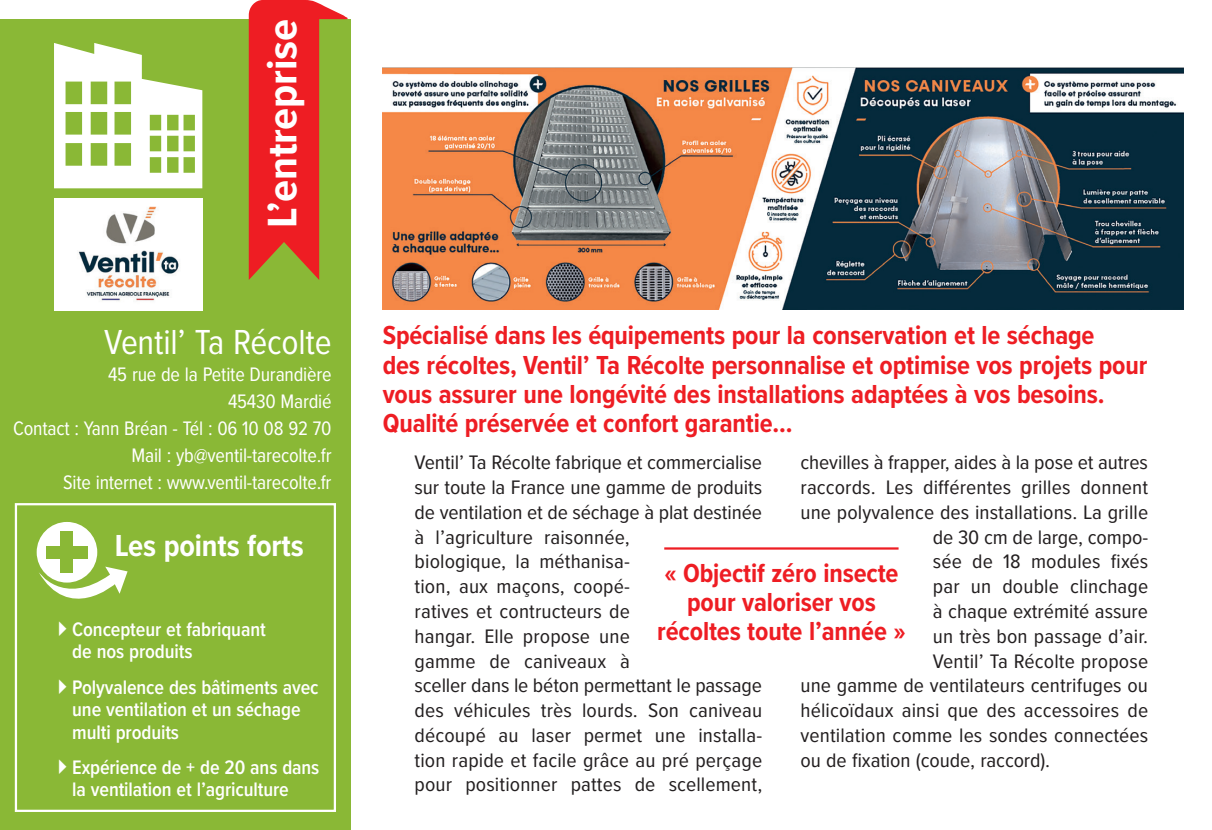
<style>
.page{position:relative;width:1212px;height:830px;background:#fff}
.page>*{position:absolute;margin:0;border:0;box-sizing:border-box;transform-origin:0 0}
.t1{font:700 42.75px "Proxima Nova Cond";letter-spacing:-.005em;color:#fff;scale:1.07 1}
.t2{font:36px "Proxima Nova Cond";letter-spacing:-.005em;color:#fff}
.t3{font:700 31.5px "Proxima Nova Cond";letter-spacing:-.005em;color:#fff}
.t4{font:700 27px/29.2px "Proxima Nova Cond";letter-spacing:-.005em;color:#ee1d23}
.t5{font:20.25px/24.8px "Proxima Nova Cond";letter-spacing:.005em;color:#231f20;scale:1.08 1}
.t6{font:600 20.25px/22.5px "Proxima Nova Cond";letter-spacing:-.005em;color:#fff}
.t7{font:20.25px/27px "Proxima Nova Cond";letter-spacing:-.01em;color:#fff;text-align:right}
</style>
<div class="page">
<div style="left:0;top:19px;width:351px;height:810px;background:#8ab836"></div>
<svg style="left:249px;top:0;width:99px;height:280px"></svg>
<img style="left:383px;top:67px;width:800px;height:242px">
<div style="left:37px;top:521px;width:60px;height:61px;background:#fff;border-radius:50%"></div>
<div style="left:61px;top:531px;width:12px;height:41px;background:#8ab836"></div>
<div style="left:46px;top:545px;width:42px;height:13px;background:#8ab836"></div>
<div style="left:15px;top:503px;width:321px;height:308px;border:2px solid #fff"></div>
<svg style="left:54px;top:43px;width:148px;height:145px"></svg>
<hr style="left:664px;top:547px;width:234px;height:2px;background:#ee1d23">
<div style="left:54px;top:198px;width:148px;height:112px;background:#fff"></div>
<img style="left:78px;top:206px;width:101px;height:95px">
<svg style="left:39px;top:566px;width:89px;height:33px"></svg>
<p class="t1" style="left:257px;top:228px;width:196px;rotate:-90deg">L’entreprise</p>
<p class="t2" style="left:104px;top:315px;width:229px">Ventil’ Ta Récolte</p>
<p class="t7" style="left:108px;top:360px;width:225px">45 rue de la Petite Durandière<br>45430 Mardié</p>
<p class="t7" style="left:13px;top:414px;width:320px">Contact : Yann Bréan - Tél : 06 10 08 92 70</p>
<p class="t7" style="left:132px;top:441px;width:201px">Mail : yb@ventil-tarecolte.fr</p>
<p class="t7" style="left:63px;top:468px;width:270px">Site internet : www.ventil-tarecolte.fr</p>
<p class="t3" style="left:115px;top:527px;width:190px">Les points forts</p>
<p class="t6" style="left:72px;top:618px;width:195px">Concepteur et fabriquant de nos produits</p>
<p class="t6" style="left:72px;top:675px;width:248px">Polyvalence des bâtiments avec une ventilation et un séchage multi produits</p>
<p class="t6" style="left:72px;top:756px;width:249px">Expérience de + de 20 ans dans la ventilation et l’agriculture</p>
<p class="t4" style="left:383px;top:321px;width:766px">Spécialisé dans les équipements pour la conservation et le séchage<br>des récoltes, Ventil’ Ta Récolte personnalise et optimise vos projets pour vous assurer une longévité des installations adaptées à vos besoins.<br>Qualité préservée et confort garantie...</p>
<p class="t5" style="left:415px;top:449px;width:323px">Ventil’ Ta Récolte fabrique et commercialise sur toute la France une gamme de produits de ventilation et de séchage à plat destinée à l’agriculture raisonnée,<br>biologique, la méthanisa-<br>tion, aux maçons, coopé-<br>ratives et contructeurs de<br>hangar. Elle propose une<br>gamme de caniveaux à<br>sceller dans le béton permettant le passage des véhicules très lourds. Son caniveau découpé au laser permet une installa&shy;tion rapide et facile grâce au pré perçage pour positionner pattes de scellement,</p>
<p class="t5" style="left:800px;top:449px;width:323px">chevilles à frapper, aides à la pose et autres</p>
<p class="t5" style="left:800px;top:474px;width:323px">raccords. Les différentes grilles donnent</p>
<p class="t5" style="left:800px;top:498px;width:323px">une polyvalence des installations. La grille</p>
<p class="t5" style="left:933px;top:523px;width:201px">de 30 cm de large, compo-</p>
<p class="t5" style="left:933px;top:548px;width:201px">sée de 18 modules fixés</p>
<p class="t5" style="left:933px;top:573px;width:201px">par un double clinchage</p>
<p class="t5" style="left:933px;top:597px;width:201px">à chaque extrémité assure</p>
<p class="t5" style="left:933px;top:622px;width:201px">un très bon passage d’air.</p>
<p class="t5" style="left:933px;top:647px;width:201px">Ventil’ Ta Récolte propose</p>
<p class="t5" style="left:800px;top:672px;width:323px">une gamme de ventilateurs centrifuges ou</p>
<p class="t5" style="left:800px;top:696px;width:323px">hélicoïdaux ainsi que des accessoires de</p>
<p class="t5" style="left:800px;top:721px;width:323px">ventilation comme les sondes connectées</p>
<p class="t5" style="left:800px;top:746px;width:233px">ou de fixation (coude, raccord).</p>
<p class="t4" style="left:657px;top:558px;width:250px;text-align:center">« Objectif zéro insecte pour valoriser vos récoltes toute l’année »</p>
</div>
